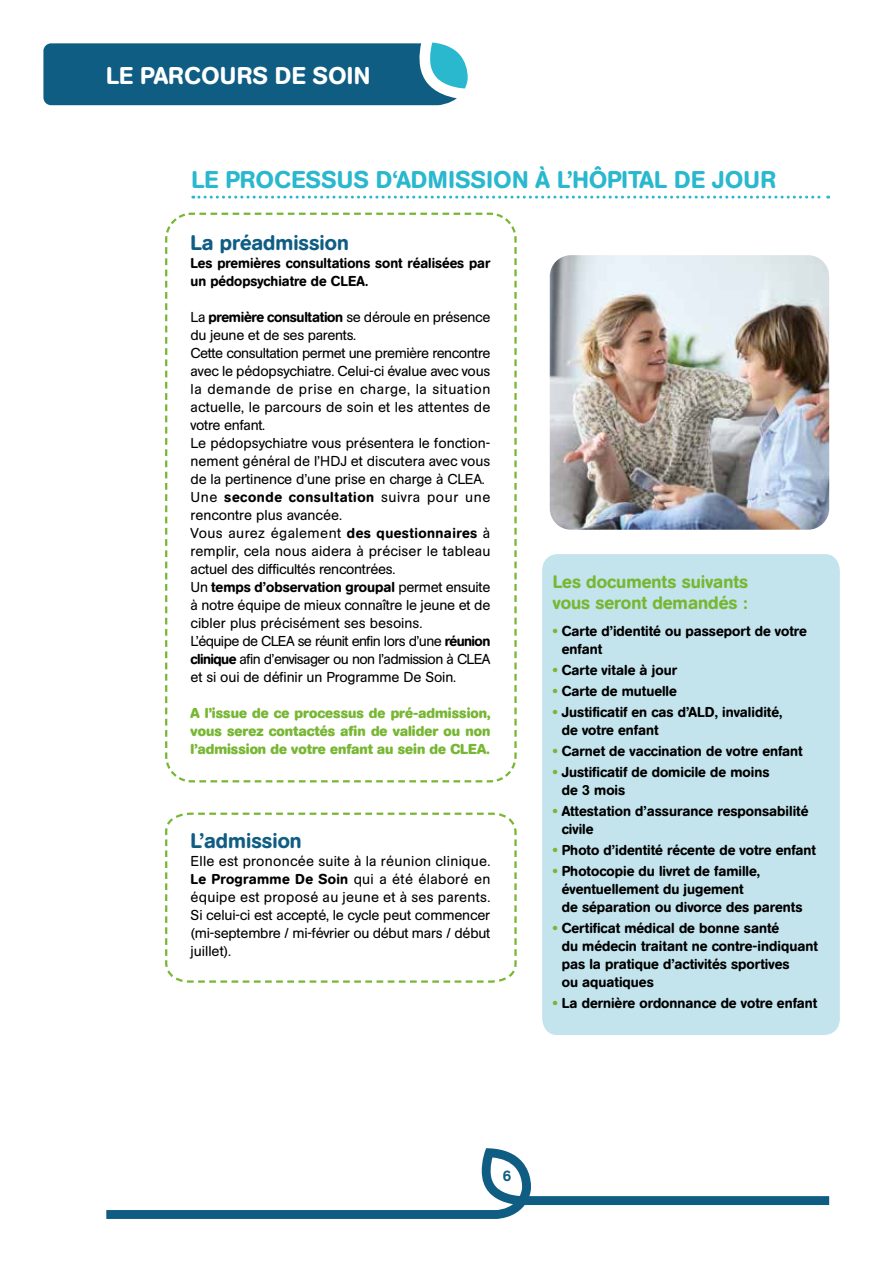
<style>
.page{position:relative;width:893px;height:1263px;background:#fff}
.page>*{position:absolute;margin:0;border:0;box-sizing:border-box;transform-origin:0 0}
.t1{font:500 24px "AG Book Rounded";letter-spacing:.02em;color:#29b8ce}
.t2{font:500 24px "AG Book Rounded";letter-spacing:.02em;color:#fff}
.t3{font:500 21px "AG Book Rounded";color:#105d84}
.t4{font:500 18px/21px "AG Book Rounded";color:#77b733}
.t5{font:500 15px "AG Book Rounded";color:#105d84}
.t6{font:14.25px/18px "AG Book Rounded";letter-spacing:-.01em;color:#000}
.t7{font:500 14.25px/18px "AG Book Rounded";color:#000}
.t8{font:700 14.25px/18px "AG Book Rounded";color:#77b733;text-align:justify}
.s1{font-weight:500}
.s2{color:#77b733}
</style>
<div class="page">
<svg style="left:43px;top:43px;width:425px;height:62px;background:#1d698d"></svg>
<svg style="left:165px;top:812px;width:352px;height:171px"></svg>
<img style="left:550px;top:255px;width:279px;height:275px">
<div style="left:542px;top:554px;width:298px;height:481px;background:#c3e4ed;border-radius:16px"></div>
<svg style="left:165px;top:212px;width:352px;height:571px"></svg>
<svg style="left:106px;top:1148px;width:723px;height:71px"></svg>
<svg style="left:193px;top:196px;width:636px;height:3px"></svg>
<h1 class="t2" style="left:106px;top:61px;width:266px">LE PARCOURS DE SOIN</h1>
<h1 class="t1" style="left:191px;top:165px;width:586px">LE PROCESSUS D‘ADMISSION À L’HÔPITAL DE JOUR</h1>
<h2 class="t3" style="left:191px;top:230px;width:160px">La préadmission</h2>
<p class="t7" style="left:191px;top:254px;width:301px">Les premières consultations sont réalisées par un pédopsychiatre de CLEA.</p>
<p class="t6" style="left:191px;top:308px;width:301px">La <span class="s1">première consultation</span> se déroule en présence du jeune et de ses parents.<br>Cette consultation permet une première rencontre avec le pédopsychiatre. Celui-ci évalue avec vous la demande de prise en charge, la situation actuelle, le parcours de soin et les attentes de votre enfant.<br>Le pédopsychiatre vous présentera le fonction&shy;nement général de l’HDJ et discutera avec vous de la pertinence d’une prise en charge à CLEA.<br>Une <span class="s1">seconde consultation</span> suivra pour une rencontre plus avancée.<br>Vous aurez également <span class="s1">des questionnaires</span> à remplir, cela nous aidera à préciser le tableau actuel des difficultés rencontrées.<br>Un <span class="s1">temps d’observation groupal</span> permet ensuite à notre équipe de mieux connaître le jeune et de cibler plus précisément ses besoins.<br>L’équipe de CLEA se réunit enfin lors d’une <span class="s1">réunion clinique</span> afin d’envisager ou non l’admission à CLEA et si oui de définir un Programme De Soin.</p>
<p class="t8" style="left:191px;top:704px;width:301px">A l’issue de ce processus de pré-admission, vous serez contactés afin de valider ou non l’admission de votre enfant au sein de CLEA.</p>
<h2 class="t3" style="left:191px;top:829px;width:113px">L’admission</h2>
<p class="t6" style="left:191px;top:852px;width:301px;text-align:justify">Elle est prononcée suite à la réunion clinique.<br><span class="s1">Le Programme De Soin</span> qui a été élaboré en équipe est proposé au jeune et à ses parents.<br>Si celui-ci est accepté, le cycle peut commencer (mi-septembre / mi-février ou début mars / début juillet).</p>
<p class="t4" style="left:553px;top:572px;width:197px">Les documents suivants vous seront demandés :</p>
<p class="t7" style="left:562px;top:622px;width:247px;text-indent:-9px"><span class="s2">•</span> Carte d’identité ou passeport de votre enfant</p>
<p class="t7" style="left:553px;top:661px;width:126px"><span class="s2">•</span> Carte vitale à jour</p>
<p class="t7" style="left:553px;top:682px;width:126px"><span class="s2">•</span> Carte de mutuelle</p>
<p class="t7" style="left:562px;top:703px;width:222px;text-indent:-9px"><span class="s2">•</span> Justificatif en cas d’ALD, invalidité, de votre enfant</p>
<p class="t7" style="left:553px;top:742px;width:251px"><span class="s2">•</span> Carnet de vaccination de votre enfant</p>
<p class="t7" style="left:562px;top:763px;width:209px;text-indent:-9px"><span class="s2">•</span> Justificatif de domicile de moins de 3 mois</p>
<p class="t7" style="left:562px;top:802px;width:248px;text-indent:-9px"><span class="s2">•</span> Attestation d’assurance responsabilité civile</p>
<p class="t7" style="left:553px;top:841px;width:265px"><span class="s2">•</span> Photo d’identité récente de votre enfant</p>
<p class="t7" style="left:562px;top:862px;width:242px;text-indent:-9px"><span class="s2">•</span> Photocopie du livret de famille, éventuellement du jugement<br>de séparation ou divorce des parents</p>
<p class="t7" style="left:562px;top:919px;width:258px;text-indent:-9px"><span class="s2">•</span> Certificat médical de bonne santé<br>du médecin traitant ne contre-indiquant pas la pratique d’activités sportives<br>ou aquatiques</p>
<p class="t7" style="left:553px;top:994px;width:266px"><span class="s2">•</span> La dernière ordonnance de votre enfant</p>
<p class="t5" style="left:503px;top:1167px;width:10px">6</p>
</div>
